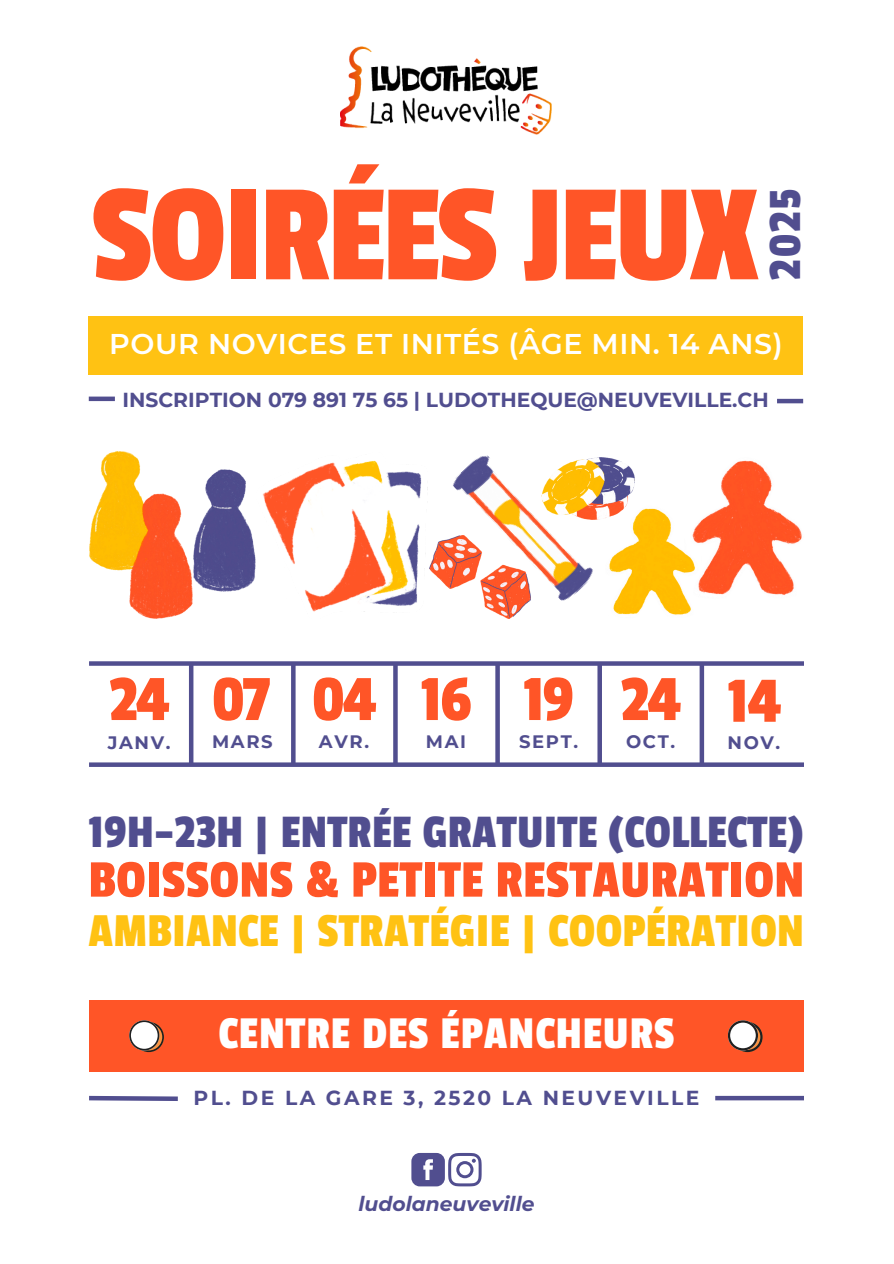
<style>
.page{position:relative;width:894px;height:1264px;background:#fff}
.page>*{position:absolute;margin:0;border:0;box-sizing:border-box;transform-origin:0 0}
.t1{font:144.15px "Passion One";letter-spacing:-.025em;color:#ff5527}
.t2{font:67.5px "Passion One";letter-spacing:-.025em;color:#ff5527}
.t3{font:55.2px "Passion One";letter-spacing:.005em;color:#ff5527}
.t4{font:49.5px "Passion One";letter-spacing:.005em;color:#ffc213}
.t5{font:48.75px "Passion One";letter-spacing:.005em;color:#514e8f}
.t6{font:48.45px "Passion One";color:#514e8f}
.t7{font:47.7px "Passion One";letter-spacing:.02em;color:#fff}
.t8{font:600 28.5px "Montserrat";letter-spacing:.02em;color:#fff}
.t9{font:700 20.25px "Montserrat";color:#514e8f}
.t10{font:700 20.25px "Montserrat";letter-spacing:.12em;color:#514e8f}
.t11{font:italic 700 20.25px "Montserrat";color:#514e8f}
.t12{font:700 18px "Montserrat";letter-spacing:.09em;color:#514e8f}
</style>
<div class="page">
<img style="left:341px;top:47px;width:210px;height:87px">
<div style="left:88px;top:315px;width:715px;height:59px;background:#ffc213"></div>
<div style="left:89px;top:396px;width:26px;height:5px;background:#514e8f"></div>
<hr style="left:776px;top:399px;width:26px;height:4px;background:#514e8f">
<img style="left:89px;top:452px;width:337px;height:166px">
<img style="left:700px;top:460px;width:102px;height:135px">
<img style="left:453px;top:455px;width:145px;height:146px">
<img style="left:429px;top:535px;width:101px;height:83px">
<img style="left:541px;top:457px;width:93px;height:62px">
<img style="left:605px;top:495px;width:95px;height:120px">
<div style="left:89px;top:1000px;width:714px;height:71px;background:#ff5527"></div>
<svg style="left:129px;top:1020px;width:35px;height:32px"></svg>
<svg style="left:727px;top:1020px;width:35px;height:32px"></svg>
<svg style="left:89px;top:1095px;width:89px;height:6px"></svg>
<div style="left:715px;top:1095px;width:88px;height:5px;background:#514e8f"></div>
<svg style="left:411px;top:1153px;width:70px;height:33px"></svg>
<hr style="left:189px;top:665px;width:4px;height:97px;background:#514e8f">
<svg style="left:291px;top:665px;width:4px;height:97px"></svg>
<svg style="left:393px;top:665px;width:4px;height:97px"></svg>
<svg style="left:495px;top:665px;width:4px;height:97px"></svg>
<svg style="left:597px;top:665px;width:4px;height:97px"></svg>
<div style="left:699px;top:665px;width:5px;height:97px;background:#514e8f"></div>
<svg style="left:89px;top:661px;width:714px;height:4px;background:#5d5a96"></svg>
<div style="left:89px;top:762px;width:714px;height:5px;background:#514e8f"></div>
<p class="t1" style="left:91px;top:159px;width:669px">SOIRÉES JEUX</p>
<h1 class="t6" style="left:759px;top:280px;width:92px;rotate:-90deg">2025</h1>
<h3 class="t8" style="left:109px;top:326px;width:674px">POUR NOVICES ET INITÉS (ÂGE MIN. 14 ANS)</h3>
<h4 class="t9" style="left:122px;top:387px;width:647px">INSCRIPTION 079 891 75 65 | LUDOTHEQUE@NEUVEVILLE.CH</h4>
<p class="t2" style="left:109px;top:663px;width:61px">24</p>
<p class="t12" style="left:108px;top:731px;width:64px">JANV.</p>
<p class="t2" style="left:212px;top:663px;width:60px">07</p>
<p class="t12" style="left:212px;top:730px;width:62px">MARS</p>
<p class="t2" style="left:312px;top:663px;width:65px">04</p>
<p class="t12" style="left:319px;top:730px;width:52px">AVR.</p>
<p class="t2" style="left:420px;top:663px;width:52px">16</p>
<p class="t12" style="left:426px;top:730px;width:42px">MAI</p>
<p class="t2" style="left:523px;top:663px;width:52px">19</p>
<p class="t12" style="left:519px;top:730px;width:61px">SEPT.</p>
<p class="t2" style="left:620px;top:663px;width:61px">24</p>
<p class="t12" style="left:626px;top:730px;width:51px">OCT.</p>
<p class="t2" style="left:727px;top:665px;width:55px">14</p>
<p class="t12" style="left:727px;top:731px;width:54px">NOV.</p>
<p class="t5" style="left:88px;top:806px;width:716px">19H–23H | ENTRÉE GRATUITE (COLLECTE)</p>
<h5 class="t3" style="left:88px;top:850px;width:717px">BOISSONS &amp; PETITE RESTAURATION</h5>
<p class="t4" style="left:88px;top:904px;width:716px">AMBIANCE | STRATÉGIE | COOPÉRATION</p>
<p class="t7" style="left:218px;top:1007px;width:457px">CENTRE DES ÉPANCHEURS</p>
<p class="t10" style="left:193px;top:1084px;width:507px">PL. DE LA GARE 3, 2520 LA NEUVEVILLE</p>
<p class="t11" style="left:358px;top:1191px;width:177px">ludolaneuveville</p>
</div>
